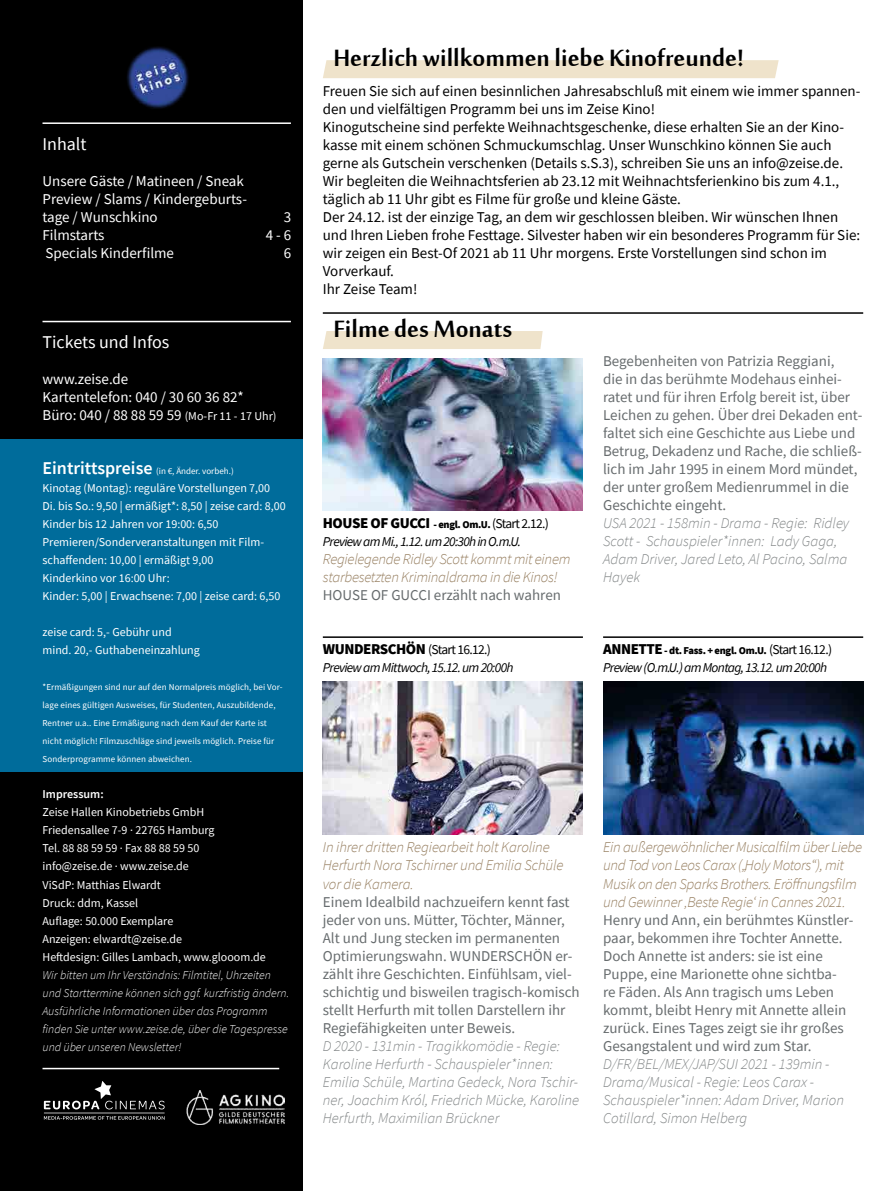
<style>
.page{position:relative;width:893px;height:1191px;background:#fff}
.page>*{position:absolute;margin:0;border:0;box-sizing:border-box;transform-origin:0 0}
.t1{font:36px "Mool Boran";color:#000}
.t2{font:18px "Source Sans Pro";color:#fff}
.t3{font:15px/18px "Source Sans Pro";color:#676c6e}
.t4{font:15px/18px "Source Sans Pro";color:#000}
.t5{font:italic 300 15px/18px "Source Sans Pro";color:#818586}
.t6{font:italic 300 15px/18px "Source Sans Pro";letter-spacing:-.02em;color:#957d5e}
.t7{font:15px/18px "Source Sans Pro";color:#fff}
.t8{font:900 15px "Source Sans Pro";letter-spacing:-.03em;color:#000}
.t9{font:italic 13.5px/18px "Source Sans Pro";letter-spacing:-.05em;color:#000}
.t10{font:12px/18px "Source Sans Pro";color:#fff}
.t11{font:italic 300 12px/18px "Source Sans Pro";color:#fff}
.t12{font:600 12px "Source Sans Pro";color:#fff}
.t13{font:900 10.5px "Source Sans Pro";letter-spacing:-.03em;color:#000}
.t14{font:9px/18px "Source Sans Pro";letter-spacing:.01em;color:#fff}
.s1{font-size:12px}
.s2{font-weight:600;font-size:18px}
.s3{font-size:10.5px}
.s4{font-weight:400;font-size:13.5px}
.s5{font-weight:900;font-style:normal;font-size:15px}
.s6{font-style:normal}
.s7{font-size:15px}
</style>
<div class="page">
<div style="left:0;top:402px;width:303px;height:789px;background:#006c9b"></div>
<div style="left:0;top:0;width:303px;height:438px;background:#000"></div>
<div style="left:0;top:772px;width:303px;height:419px;background:#000"></div>
<img style="left:186px;top:1090px;width:98px;height:34px">
<svg style="left:44px;top:1081px;width:121px;height:38px"></svg>
<hr style="left:43px;top:1067px;width:236px;height:2px;background:#fff">
<img style="left:127px;top:46px;width:62px;height:63px">
<hr style="left:43px;top:122px;width:248px;height:2px;background:#fff">
<hr style="left:43px;top:321px;width:248px;height:1px;background:#fff">
<hr style="left:323px;top:312px;width:540px;height:2px;background:#000">
<img style="left:323px;top:358px;width:260px;height:152px">
<div style="left:323px;top:60px;width:456px;height:18px;background:#efe3cb"></div>
<div style="left:323px;top:331px;width:220px;height:18px;background:#efe3cb"></div>
<hr style="left:323px;top:636px;width:260px;height:2px;background:#000">
<img style="left:323px;top:681px;width:260px;height:153px">
<img style="left:603px;top:681px;width:260px;height:153px">
<hr style="left:603px;top:636px;width:260px;height:2px;background:#000">
<p class="t2" style="left:43px;top:133px;width:46px">Inhalt</p>
<p class="t7" style="left:43px;top:172px;width:206px">Unsere Gäste / Matineen / Sneak<br>Preview / Slams / Kindergeburts&shy;tage / Wunschkino<br>Filmstarts<br>Specials Kinderfilme</p>
<p class="t7" style="left:266px;top:208px;width:27px;text-align:right">3<br>4 - 6<br>6</p>
<p class="t2" style="left:43px;top:331px;width:128px">Tickets und Infos</p>
<p class="t7" style="left:43px;top:370px;width:235px">www.zeise.de<br>Kartentelefon: 040 / 30 60 36 82*<br>Büro: 040 / 88 88 59 59 <span class="s1">(Mo-Fr 11 - 17 Uhr)</span></p>
<p class="t14" style="left:43px;top:462px;width:193px"><span class="s2">Eintrittspreise</span> (in €, Änder. vorbeh.)</p>
<p class="t10" style="left:43px;top:479px;width:245px">Kinotag (Montag): reguläre Vorstellungen 7,00<br>Di. bis So.: 9,50 | ermäßigt*: 8,50 | zeise card: 8,00<br>Kinder bis 12 Jahren vor 19:00: 6,50<br>Premieren/Sonderveranstaltungen mit Film&shy;schaffenden: 10,00 | ermäßigt 9,00<br>Kinderkino vor 16:00 Uhr:<br>Kinder: 5,00 | Erwachsene: 7,00 | zeise card: 6,50</p>
<p class="t10" style="left:43px;top:623px;width:159px">zeise card: 5,- Gebühr und mind. 20,- Guthabeneinzahlung</p>
<p class="t14" style="left:43px;top:678px;width:242px">*Ermäßigungen sind nur auf den Normalpreis möglich, bei Vor&shy;lage eines gültigen Ausweises, für Studenten, Auszubildende, Rentner u.a.. Eine Ermäßigung nach dem Kauf der Karte ist nicht möglich! Filmzuschläge sind jeweils möglich. Preise für Sonderprogramme können abweichen.</p>
<p class="t12" style="left:43px;top:786px;width:63px">Impressum:</p>
<p class="t10" style="left:43px;top:803px;width:225px">Zeise Hallen Kinobetriebs GmbH<br>Friedensallee 7-9 · 22765 Hamburg<br>Tel. 88 88 59 59 · Fax 88 88 59 50 info@zeise.de · www.zeise.de<br>ViSdP: Matthias Elwardt<br>Druck: ddm, Kassel<br>Auflage: 50.000 Exemplare<br>Anzeigen: elwardt@zeise.de<br>Heftdesign: Gilles Lambach, www.glooom.de</p>
<p class="t11" style="left:43px;top:965px;width:248px">Wir bitten um Ihr Verständnis: Filmtitel, Uhrzeiten und Starttermine können sich ggf. kurzfristig ändern.<br>Ausführliche Informationen über das Programm finden Sie unter www.zeise.de, über die Tagespresse und über unseren Newsletter!</p>
<h1 class="t1" style="left:333px;top:33px;width:412px">Herzlich willkommen liebe Kinofreunde!</h1>
<p class="t4" style="left:323px;top:82px;width:539px">Freuen Sie sich auf einen besinnlichen Jahresabschluß mit einem wie immer spannen&shy;den und vielfältigen Programm bei uns im Zeise Kino!<br>Kinogutscheine sind perfekte Weihnachtsgeschenke, diese erhalten Sie an der Kino&shy;kasse mit einem schönen Schmuckumschlag. Unser Wunschkino können Sie auch gerne als Gutschein verschenken (Details s.S.3), schreiben Sie uns an info@zeise.de.<br>Wir begleiten die Weihnachtsferien ab 23.12 mit Weihnachtsferienkino bis zum 4.1., täglich ab 11 Uhr gibt es Filme für große und kleine Gäste.<br>Der 24.12. ist der einzige Tag, an dem wir geschlossen bleiben. Wir wünschen Ihnen und Ihren Lieben frohe Festtage. Silvester haben wir ein besonderes Programm für Sie: wir zeigen ein Best-Of 2021 ab 11 Uhr morgens. Erste Vorstellungen sind schon im Vorverkauf.<br>Ihr Zeise Team!</p>
<h1 class="t1" style="left:333px;top:303px;width:180px">Filme des Monats</h1>
<p class="t8" style="left:323px;top:513px;width:228px">HOUSE OF GUCCI <span class="s3">- engl. Om.U.</span> <span class="s4">(Start 2.12.)</span></p>
<p class="t9" style="left:323px;top:533px;width:200px">Preview am Mi., 1.12. um 20:30h in O.m.U.</p>
<p class="t6" style="left:323px;top:550px;width:249px">Regielegende Ridley Scott kommt mit einem starbesetzten Kriminaldrama in die Kinos!</p>
<p class="t3" style="left:323px;top:586px;width:240px">HOUSE OF GUCCI erzählt nach wahren</p>
<p class="t9" style="left:323px;top:641px;width:192px"><span class="s5">WUNDERSCHÖN</span> <span class="s6">(Start 16.12.)<br></span>Preview am Mittwoch, 15.12. um 20:00h</p>
<p class="t3" style="left:603px;top:352px;width:261px">Begebenheiten von Patrizia Reggiani,<br>die in das berühmte Modehaus einhei&shy;ratet und für ihren Erfolg bereit ist, über Leichen zu gehen. Über drei Dekaden ent&shy;faltet sich eine Geschichte aus Liebe und Betrug, Dekadenz und Rache, die schließ&shy;lich im Jahr 1995 in einem Mord mündet, der unter großem Medienrummel in die Geschichte eingeht.</p>
<p class="t5" style="left:603px;top:514px;width:248px">USA 2021 - 158min - Drama - Regie: Ridley<br>Scott - Schauspieler*innen: Lady Gaga,<br>Adam Driver, Jared Leto, Al Pacino, Salma<br>Hayek</p>
<p class="t13" style="left:603px;top:643px;width:230px"><span class="s7">ANNETTE</span> - dt. Fass. + engl. Om.U. <span class="s4">(Start 16.12.)</span></p>
<p class="t9" style="left:603px;top:659px;width:225px">Preview (O.m.U.) am Montag, 13.12. um 20:00h</p>
<p class="t6" style="left:323px;top:838px;width:242px">In ihrer dritten Regiearbeit holt Karoline<br>Herfurth Nora Tschirner und Emilia Schüle vor die Kamera.</p>
<p class="t3" style="left:323px;top:892px;width:258px">Einem Idealbild nachzueifern kennt fast jeder von uns. Mütter, Töchter, Männer, Alt und Jung stecken im permanenten Optimierungswahn. WUNDERSCHÖN er&shy;zählt ihre Geschichten. Einfühlsam, viel&shy;schichtig und bisweilen tragisch-komisch stellt Herfurth mit tollen Darstellern ihr Regiefähigkeiten unter Beweis.</p>
<p class="t5" style="left:323px;top:1036px;width:258px">D 2020 - 131min - Tragikkomödie - Regie:<br>Karoline Herfurth - Schauspieler*innen:<br>Emilia Schüle, Martina Gedeck, Nora Tschir&shy;ner, Joachim Król, Friedrich Mücke, Karoline Herfurth, Maximilian Brückner</p>
<p class="t6" style="left:603px;top:838px;width:261px">Ein außergewöhnlicher Musicalfilm über Liebe und Tod von Leos Carax („Holy Motors“), mit Musik on den Sparks Brothers. Eröffnungsfilm und Gewinner ‚Beste Regie‘ in Cannes 2021.</p>
<p class="t3" style="left:603px;top:910px;width:252px">Henry und Ann, ein berühmtes Künstler&shy;paar, bekommen ihre Tochter Annette.<br>Doch Annette ist anders: sie ist eine Puppe, eine Marionette ohne sichtba-<br>re Fäden. Als Ann tragisch ums Leben kommt, bleibt Henry mit Annette allein zurück. Eines Tages zeigt sie ihr großes Gesangstalent und wird zum Star.</p>
<p class="t5" style="left:603px;top:1054px;width:242px">D/FR/BEL/MEX/JAP/SUI 2021 - 139min - Drama/Musical - Regie: Leos Carax - Schauspieler*innen: Adam Driver, Marion Cotillard, Simon Helberg</p>
</div>
